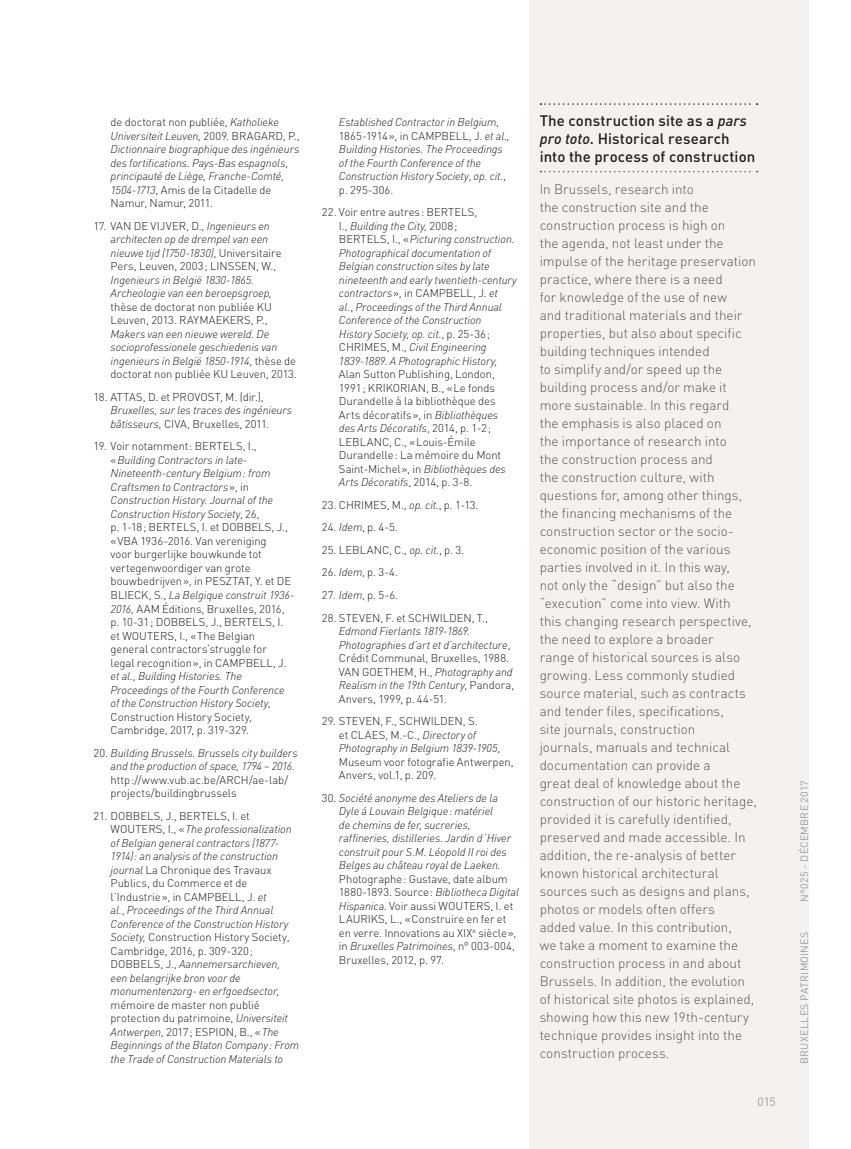
<style>
.page{position:relative;width:851px;height:1149px;background:#fff}
.page>*{position:absolute;margin:0;border:0;box-sizing:border-box;transform-origin:0 0}
.Encart_Anglais_Titre{font:500 15px/18px "DIN";letter-spacing:.005em;color:#1d1d1b}
.Encart_Anglais_Body{font:300 13.5px/18px "DIN";color:#575756}
.Folio{font:12px "DIN";color:#9d9d9c}
.t1{font:italic 300 11.25px/13.5px "DINOT";letter-spacing:-.01em;color:#1d1d1b}
.t2{font:300 11.25px/13.5px "DIN";letter-spacing:-.005em;color:#1d1d1b}
.t3{font:10.5px "DIN";letter-spacing:.025em;color:#9d9d9c}
.s1{font-family:"DIN";font-style:normal}
.s2{font-family:"DINOT";font-style:italic}
.s3{font-family:"FFDIN Pro";font-style:italic}
</style>
<div class="page">
<div style="left:529px;top:0;width:279px;height:1148px;background:#f5f1ef"></div>
<svg style="left:540px;top:103px;width:217px;height:2px"></svg>
<svg style="left:540px;top:171px;width:217px;height:1px"></svg>
<p class="t1" style="left:111px;top:115px;width:190px"><span class="s1">de doctorat non publiée,</span> Katholieke Universiteit Leuven, <span class="s1">2009. BRAGARD, P., </span>Dictionnaire biographique des ingénieurs des fortifications. Pays-Bas espagnols, principauté de Liège, Franche-Comté, 1504-1713<span class="s1">, Amis de la Citadelle de Namur, Namur, 2011.</span></p>
<p class="t1" style="left:111px;top:219px;width:188px;text-indent:-17px"><span class="s1">17. VAN DE VIJVER, D.,</span> Ingenieurs en architecten op de drempel van een nieuwe tijd (1750-1830)<span class="s1">, Universitaire Pers, Leuven, 2003; LINSSEN, W., </span>Ingenieurs in België 1830-1865.<br>Archeologie van een beroepsgroep, <span class="s1">thèse de doctorat non publiée KU Leuven, 2013. RAYMAEKERS, P., </span>Makers van een nieuwe wereld. De socioprofessionele geschiedenis van ingenieurs in België 1850-1914<span class="s1">, thèse de doctorat non publiée KU Leuven, 2013.</span></p>
<p class="t2" style="left:111px;top:390px;width:183px;text-indent:-17px">18. ATTAS, D. et PROVOST, M. (dir.),<br><span class="s2">Bruxelles, sur les traces des ingénieurs bâtisseurs,</span> CIVA, Bruxelles, 2011.</p>
<p class="t2" style="left:111px;top:439px;width:185px;text-indent:-17px">19. Voir notamment: BERTELS, I., «<span class="s2">Building Contractors in late-Nineteenth-century Belgium: from Craftsmen to Contractors</span>», in <span class="s2">Construction History. Journal of the Construction History Society</span>, 26,<br>p. 1-18; BERTELS, I. et DOBBELS, J., «VBA 1936-2016. Van vereniging<br>voor burgerlijke bouwkunde tot vertegenwoordiger van grote bouwbedrijven», in PESZTAT, Y. et DE BLIECK, S., <span class="s2">La Belgique construit 1936- 2016,</span> AAM Éditions, Bruxelles, 2016, p. 10-31; DOBBELS, J., BERTELS, I. et WOUTERS, I., «The Belgian general contractors’struggle for<br>legal recognition», in CAMPBELL, J. <span class="s2">et al.</span>, <span class="s2">Building Histories. The Proceedings of the Fourth Conference of the Construction History Society</span>, Construction History Society, Cambridge, 2017, p. 319-329.</p>
<p class="t1" style="left:111px;top:745px;width:188px;text-indent:-17px"><span class="s1">20.</span> Building Brussels. Brussels city builders and the production of space, 1794 – 2016. <span class="s1">http://www.vub.ac.be/ARCH/ae-lab/ projects/buildingbrussels</span></p>
<p class="t1" style="left:111px;top:808px;width:190px;text-indent:-17px"><span class="s1">21. DOBBELS, J., BERTELS, I. et WOUTERS, I., «</span>The professionalization of Belgian general contractors (1877- 1914): an analysis of the construction journal <span class="s1">La Chronique des Travaux Publics, du Commerce et de l’Industrie», in CAMPBELL, J.</span> et<br>al.<span class="s1">,</span> Proceedings of the Third Annual Conference of the Construction History Society, <span class="s1">Construction History Society, Cambridge, 2016, p. 309-320; DOBBELS, J.,</span> Aannemersarchieven, een belangrijke bron voor de monumentenzorg- en erfgoedsector<span class="s1">, mémoire de master non publié protection du patrimoine,</span> Universiteit Antwerpen<span class="s1">, 2017; ESPION, B., «</span>The Beginnings of the Blaton Company: From the Trade of Construction Materials to</p>
<p class="t1" style="left:339px;top:115px;width:172px">Established Contractor in Belgium<span class="s1">,<br>1865-1914», in CAMPBELL, J.</span> et al.,<br>Building Histories. The Proceedings of the Fourth Conference of the<br>Construction History Society<span class="s1">,</span> op. cit.<span class="s1">, p. 295-306.</span></p>
<p class="t1" style="left:339px;top:205px;width:179px;text-indent:-17px"><span class="s1">22. Voir entre autres: BERTELS,<br>I.,</span> Building the City, <span class="s1">2008;<br>BERTELS, I., «</span>Picturing construction.<br>Photographical documentation of Belgian construction sites by late nineteenth and early twentieth-century contractors<span class="s1">», in CAMPBELL, J.</span> et<br>al<span class="s1">.,</span> Proceedings of the Third Annual Conference of the Construction History Society, op. cit.<span class="s1">, p. 25-36; CHRIMES, M.,</span> Civil Engineering 1839-1889. A Photographic History, <span class="s1">Alan Sutton Publishing, London, 1991; KRIKORIAN, B., «Le fonds Durandelle à la bibliothèque des Arts décoratifs», in</span> Bibliothèques des Arts Décoratifs<span class="s1">, 2014, p. 1-2; LEBLANC, C., «Louis-Émile Durandelle: La mémoire du Mont Saint-Michel», in</span> Bibliothèques des Arts Décoratifs<span class="s1">, 2014, p. 3-8.</span></p>
<p class="t2" style="left:322px;top:498px;width:158px">23. CHRIMES, M., <span class="s2">op. cit.</span>, p. 1-13.</p>
<p class="t2" style="left:322px;top:520px;width:77px">24. <span class="s2">Idem</span>, p. 4-5.</p>
<p class="t2" style="left:322px;top:543px;width:144px">25. LEBLANC, C., <span class="s2">op. cit.</span>, p. 3.</p>
<p class="t2" style="left:322px;top:565px;width:78px">26. <span class="s2">Idem</span>, p. 3-4.</p>
<p class="t2" style="left:322px;top:588px;width:78px">27. <span class="s2">Idem</span>, p. 5-6.</p>
<p class="t2" style="left:339px;top:610px;width:177px;text-indent:-17px">28. STEVEN, F. et SCHWILDEN, T., <span class="s2">Edmond Fierlants 1819-1869.<br>Photographies d’art et d’architecture</span>, Crédit Communal, Bruxelles, 1988.<br>VAN GOETHEM, H., <span class="s2">Photography and Realism in the 19th Century</span>, Pandora, Anvers, 1999, p. 44-51.</p>
<p class="t2" style="left:339px;top:714px;width:176px;text-indent:-17px">29. STEVEN, F., SCHWILDEN, S.<br>et CLAES, M.-C., <span class="s2">Directory of<br>Photography in Belgium 1839-1905</span>,<br>Museum voor fotografie Antwerpen,<br>Anvers, vol.1, p. 209.</p>
<p class="t1" style="left:339px;top:790px;width:182px;text-indent:-17px"><span class="s1">30.</span> Société anonyme des Ateliers de la Dyle á Louvain Belgique: matériel<br>de chemins de fer, sucreries, raffineries, distilleries. Jardin d´Hiver construit pour S.M. Léopold II roi des Belges au château royal de Laeken.<br><span class="s1">Photographe: Gustave, date album 1880-1893. Source:</span> Bibliotheca Digital Hispanica<span class="s1">. Voir aussi WOUTERS, I. et LAURIKS, L., «Construire en fer et en verre. Innovations au XIX</span><sup>e</sup> <span class="s1">siècle», in</span> Bruxelles Patrimoines<span class="s1">, n° 003-004, Bruxelles, 2012, p. 97.</span></p>
<p class="Encart_Anglais_Titre" style="left:539px;top:111px;width:217px">The construction site as a <span class="s3">pars pro toto</span>. Historical research into the process of construction</p>
<p class="Encart_Anglais_Body" style="left:539px;top:180px;width:219px">In Brussels, research into<br>the construction site and the construction process is high on<br>the agenda, not least under the impulse of the heritage preservation practice, where there is a need<br>for knowledge of the use of new<br>and traditional materials and their properties, but also about specific building techniques intended<br>to simplify and/or speed up the building process and/or make it more sustainable. In this regard<br>the emphasis is also placed on<br>the importance of research into<br>the construction process and<br>the construction culture, with questions for, among other things, the financing mechanisms of the construction sector or the socio&shy;economic position of the various parties involved in it. In this way,<br>not only the “design” but also the “execution” come into view. With<br>this changing research perspective, the need to explore a broader<br>range of historical sources is also growing. Less commonly studied source material, such as contracts and tender files, specifications,<br>site journals, construction<br>journals, manuals and technical documentation can provide a<br>great deal of knowledge about the construction of our historic heritage, provided it is carefully identified, preserved and made accessible. In addition, the re-analysis of better known historical architectural sources such as designs and plans, photos or models often offers<br>added value. In this contribution,<br>we take a moment to examine the construction process in and about Brussels. In addition, the evolution of historical site photos is explained, showing how this new 19th-century technique provides insight into the construction process.</p>
<p class="Folio" style="left:757px;top:1094px;width:20px">015</p>
<p class="t3" style="left:797px;top:901px;width:123px;rotate:-90deg">N°025 - DÉCEMBRE 2017</p>
<p class="t3" style="left:797px;top:1063px;width:134px;rotate:-90deg">BRUXELLES PATRIMOINES</p>
</div>
